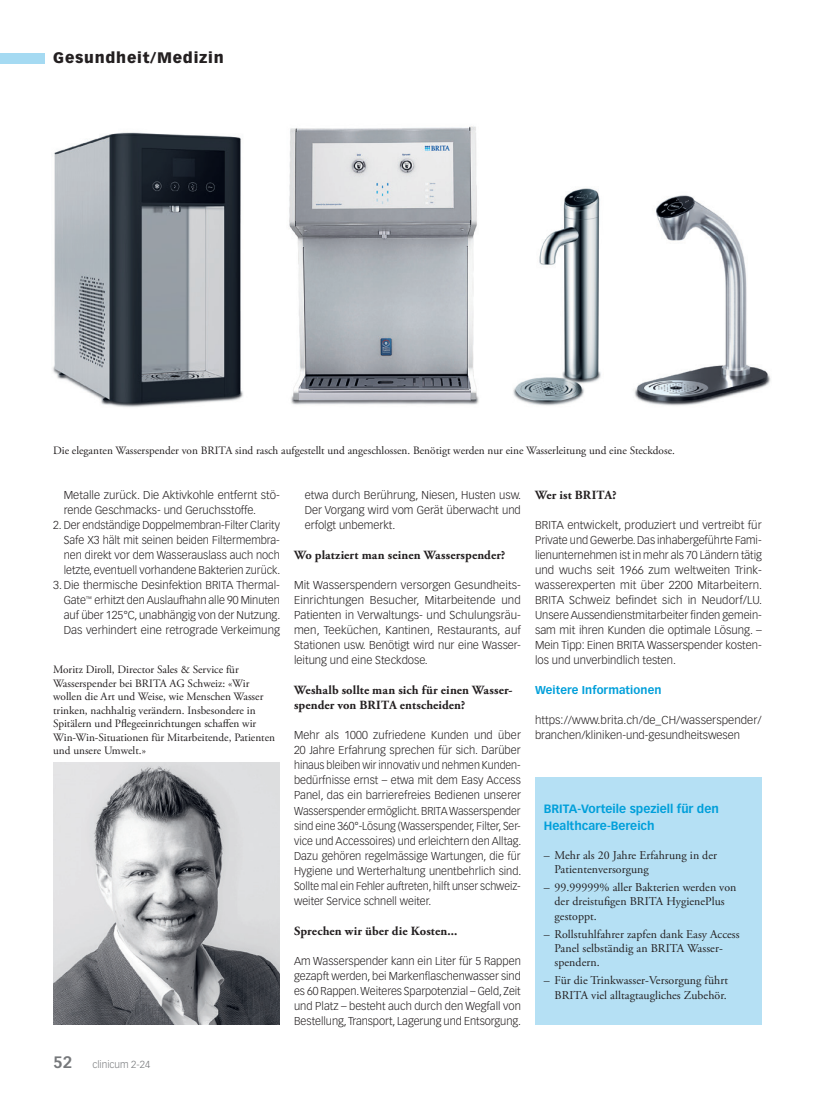
<style>
.page{position:relative;width:815px;height:1099px;background:#fff}
.page>*{position:absolute;margin:0;border:0;box-sizing:border-box;transform-origin:0 0}
.t1{font:900 15px "Vectora LT Std";letter-spacing:.05em;color:#231f20}
.Interviewfragen_ohne_Abstand{font:700 12.5px/15px "Adobe Garamond Pro";letter-spacing:.01em;color:#231f20}
.Kastentext{font:11.88px/14.4px "Adobe Garamond Pro";letter-spacing:.005em;color:#231f20}
.Kastentitel_MM{font:700 11.88px/17.5px "Vectora LT Std";color:#009fda}
.Lauftext{font:300 11.25px/15px "Vectora LT Std";color:#231f20;text-align:justify}
.Legende{font:11.25px/13.5px "Adobe Garamond Pro";color:#231f20}
.ZT_GM{font:700 11.25px "Vectora LT Std";letter-spacing:.005em;color:#009fda}
.t2{font:300 10px "Vectora LT Std";color:#76787b}
.s1{font-weight:700;font-size:16.25px}
</style>
<div class="page">
<div style="left:0;top:53px;width:45px;height:10px;background:#a5daf2"></div>
<img style="left:52px;top:126px;width:719px;height:281px">
<img style="left:53px;top:762px;width:227px;height:262px">
<div style="left:535px;top:777px;width:227px;height:247px;background:#b5e0f4"></div>
<h1 class="t1" style="left:53px;top:49px;width:172px">Gesundheit/Medizin</h1>
<p class="Legende" style="left:53px;top:444px;width:623px">Die eleganten Wasserspender von BRITA sind rasch aufgestellt und angeschlossen. Benötigt werden nur eine Wasserleitung und eine Steckdose.</p>
<p class="Lauftext" style="left:64px;top:488px;width:218px">Metalle zurück. Die Aktivkohle entfernt stö&shy;rende Geschmacks- und Geruchsstoffe.</p>
<p class="Lauftext" style="left:64px;top:518px;width:218px;text-indent:-11px">2. Der endständige Doppelmembran-Filter Clarity Safe X3 hält mit seinen beiden Filtermembra&shy;nen direkt vor dem Wasserauslass auch noch letzte, eventuell vorhandene Bakterien zurück.</p>
<p class="Lauftext" style="left:64px;top:578px;width:218px;text-indent:-11px">3. Die thermische Desinfektion BRITA Thermal-Gate<sup>™</sup> erhitzt den Auslaufhahn alle 90 Minuten auf über 125°C, unabhängig von der Nutzung.<br>Das verhindert eine retrograde Verkeimung</p>
<p class="Lauftext" style="left:305px;top:488px;width:218px">etwa durch Berührung, Niesen, Husten usw.<br>Der Vorgang wird vom Gerät überwacht und erfolgt unbemerkt.</p>
<p class="Interviewfragen_ohne_Abstand" style="left:294px;top:548px;width:213px">Wo platziert man seinen Wasserspender?</p>
<p class="Lauftext" style="left:294px;top:578px;width:228px">Mit Wasserspendern versorgen Gesundheits-Einrichtungen Besucher, Mitarbeitende und Patienten in Verwaltungs- und Schulungsräu&shy;men, Teeküchen, Kantinen, Restaurants, auf Stationen usw. Benötigt wird nur eine Wasser&shy;leitung und eine Steckdose.</p>
<p class="Interviewfragen_ohne_Abstand" style="left:294px;top:683px;width:220px">Weshalb sollte man sich für einen Wasser&shy;spender von BRITA entscheiden?</p>
<p class="Lauftext" style="left:294px;top:728px;width:229px">Mehr als 1000 zufriedene Kunden und über 20 Jahre Erfahrung sprechen für sich. Darüber hinaus bleiben wir innovativ und nehmen Kunden&shy;bedürfnisse ernst – etwa mit dem Easy Access Panel, das ein barrierefreies Bedienen unserer Wasserspender ermöglicht. BRITA Wasserspender sind eine 360°-Lösung (Wasserspender, Filter, Ser&shy;vice und Accessoires) und erleichtern den Alltag.<br>Dazu gehören regelmässige Wartungen, die für Hygiene und Werterhaltung unentbehrlich sind.<br>Sollte mal ein Fehler auftreten, hilft unser schweiz&shy;weiter Service schnell weiter.</p>
<p class="Interviewfragen_ohne_Abstand" style="left:294px;top:923px;width:165px">Sprechen wir über die Kosten...</p>
<p class="Lauftext" style="left:294px;top:953px;width:229px">Am Wasserspender kann ein Liter für 5 Rappen gezapft werden, bei Markenflaschenwasser sind es 60 Rappen. Weiteres Sparpotenzial – Geld, Zeit und Platz – besteht auch durch den Wegfall von Bestellung, Transport, Lagerung und Entsorgung.</p>
<p class="Interviewfragen_ohne_Abstand" style="left:535px;top:488px;width:83px">Wer ist BRITA?</p>
<p class="Lauftext" style="left:535px;top:518px;width:229px;text-align:left">BRITA entwickelt, produziert und vertreibt für Private und Gewerbe. Das inhabergeführte Fami&shy;lienunternehmen ist in mehr als 70 Ländern tätig und wuchs seit 1966 zum weltweiten Trink&shy;wasserexperten mit über 2200 Mitarbeitern.<br>BRITA Schweiz befindet sich in Neudorf/LU.<br>Unsere Aussendienstmitarbeiter finden gemein&shy;sam mit ihren Kunden die optimale Lösung. – Mein Tipp: Einen BRITA Wasserspender kosten&shy;los und unverbindlich testen.</p>
<p class="ZT_GM" style="left:535px;top:683px;width:128px">Weitere Informationen</p>
<p class="Lauftext" style="left:535px;top:713px;width:228px">https://www.brita.ch/de_CH/wasserspender/ branchen/kliniken-und-gesundheitswesen</p>
<p class="Legende" style="left:53px;top:663px;width:223px">Moritz Diroll, Director Sales &amp; Service für Wasserspender bei BRITA AG Schweiz: «Wir wollen die Art und Weise, wie Menschen Wasser trinken, nachhaltig verändern. Insbesondere in Spitälern und Pflegeeinrichtungen schaffen wir Win-Win-Situationen für Mitarbeitende, Patienten und unsere Umwelt.»</p>
<p class="Kastentitel_MM" style="left:544px;top:799px;width:177px">BRITA-Vorteile speziell für den<br>Healthcare-Bereich</p>
<p class="Kastentext" style="left:555px;top:848px;width:164px;text-indent:-11px">– Mehr als 20 Jahre Erfahrung in der<br>Patientenversorgung</p>
<p class="Kastentext" style="left:555px;top:880px;width:183px;text-indent:-11px">– 99.99999% aller Bakterien werden von der dreistufigen BRITA HygienePlus gestoppt.</p>
<p class="Kastentext" style="left:555px;top:927px;width:187px;text-indent:-11px">– Rollstuhlfahrer zapfen dank Easy Access<br>Panel selbständig an BRITA Wasser&shy;spendern.</p>
<p class="Kastentext" style="left:544px;top:973px;width:186px;text-align:right">– Für die Trinkwasser-Versorgung führt<br>BRITA viel alltagtaugliches Zubehör.</p>
<p class="t2" style="left:53px;top:1058px;width:99px"><span class="s1">52</span> clinicum 2-24</p>
</div>
